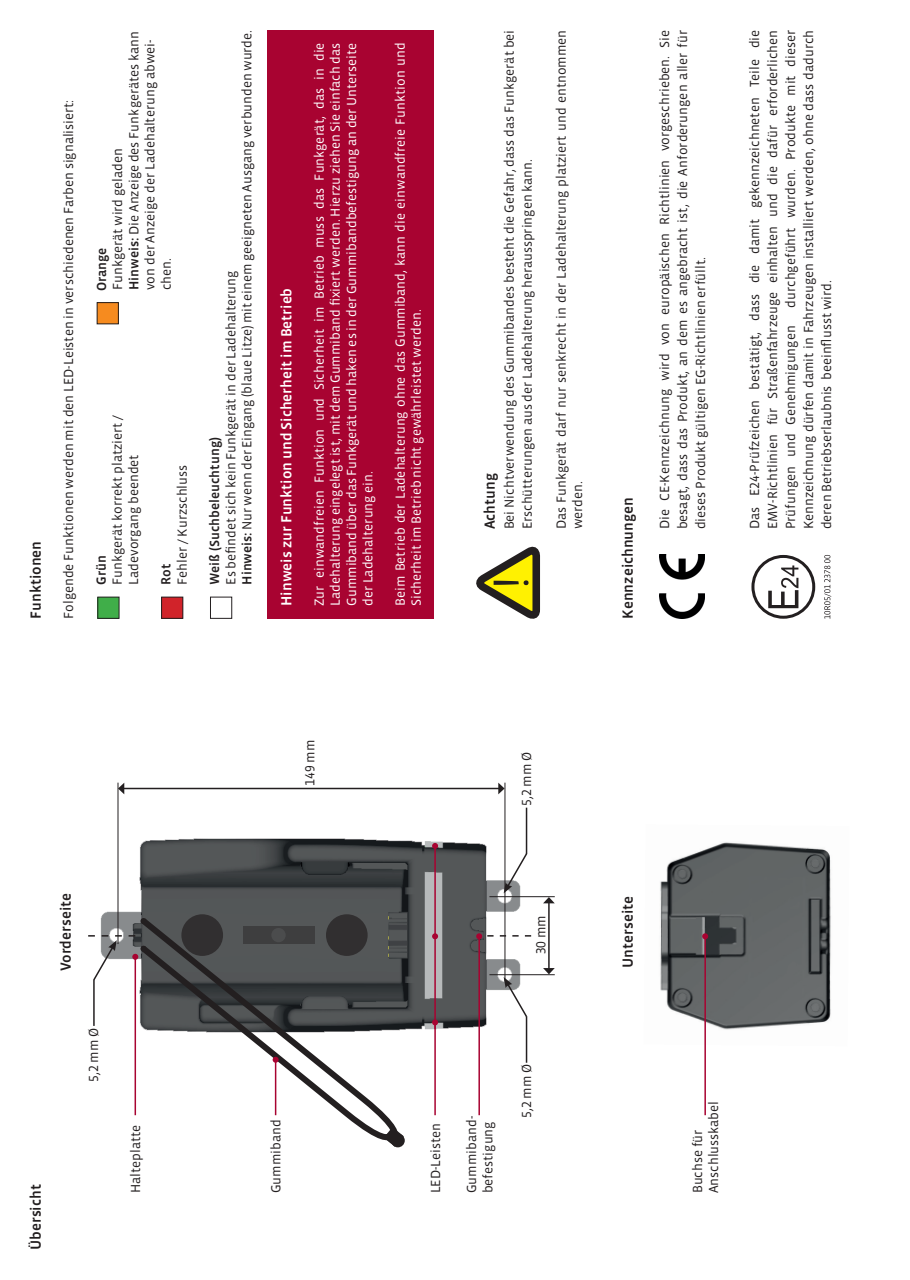
<style>
.page{position:relative;width:910px;height:1280px;background:#fff}
.page>*{position:absolute;margin:0;border:0;box-sizing:border-box;transform-origin:0 0}
.t1{font:15px "Vista Sans Med";color:#231f20}
.t2{font:15px "Vista Sans Med";color:#fff}
.t3{font:13.5px/16.2px "Vista Sans";color:#231f20}
.t4{font:13.5px/16.2px "Vista Sans";color:#fff;text-align:justify}
.t5{font:13.5px "Vista Sans Med";color:#231f20}
.t6{font:13.5px "Vista Sans Alt";color:#231f20}
.s1{font-family:"Vista Sans Med"}
.s2{font-family:"Vista Sans Alt"}
.s3{font-family:"Vista Sans"}
</style>
<div class="page">
<img style="left:100px;top:822px;width:423px;height:222px">
<img style="left:660px;top:842px;width:171px;height:188px">
<hr style="left:434px;top:1022px;width:2px;height:93px;background:#a80331">
<svg style="left:432px;top:1019px;width:6px;height:6px"></svg>
<hr style="left:93px;top:979px;width:2px;height:47px;background:#231f20">
<svg style="left:504px;top:977px;width:24px;height:42px"></svg>
<hr style="left:526px;top:1016px;width:1px;height:47px;background:#231f20">
<svg style="left:504px;top:851px;width:24px;height:42px"></svg>
<hr style="left:526px;top:808px;width:1px;height:46px;background:#231f20">
<hr style="left:478px;top:936px;width:2px;height:179px;background:#a80331">
<hr style="left:704px;top:936px;width:2px;height:179px;background:#a80331">
<svg style="left:702px;top:933px;width:6px;height:6px"></svg>
<hr style="left:434px;top:936px;width:2px;height:93px;background:#a80331">
<svg style="left:432px;top:933px;width:6px;height:6px"></svg>
<hr style="left:434px;top:846px;width:2px;height:93px;background:#a80331">
<svg style="left:432px;top:843px;width:6px;height:6px"></svg>
<hr style="left:505px;top:783px;width:1px;height:198px;background:#231f20">
<hr style="left:489px;top:974px;width:66px;height:1px;background:#231f20">
<hr style="left:489px;top:896px;width:66px;height:1px;background:#231f20">
<hr style="left:124px;top:788px;width:375px;height:1px;background:#231f20">
<svg style="left:119px;top:783px;width:5px;height:11px"></svg>
<svg style="left:498px;top:783px;width:7px;height:11px"></svg>
<hr style="left:548px;top:903px;width:2px;height:66px;background:#231f20">
<svg style="left:543px;top:968px;width:12px;height:6px"></svg>
<svg style="left:543px;top:897px;width:12px;height:6px"></svg>
<hr style="left:118px;top:783px;width:1px;height:161px;background:#231f20">
<div style="left:210px;top:597px;width:22px;height:22px;border:1px solid #231f20"></div>
<div style="left:162px;top:597px;width:21px;height:21px;background:#d1232a"></div>
<div style="left:161px;top:597px;width:22px;height:22px;border:1px solid #231f20"></div>
<div style="left:98px;top:597px;width:21px;height:21px;background:#40ae49"></div>
<div style="left:97px;top:597px;width:22px;height:22px;border:1px solid #231f20"></div>
<div style="left:267px;top:30px;width:167px;height:589px;background:#a80331"></div>
<svg style="left:135px;top:912px;width:266px;height:28px;background:#515455"></svg>
<svg style="left:135px;top:940px;width:267px;height:208px"></svg>
<div style="left:140px;top:946px;width:7px;height:6px;background:#231f20;border-radius:50%"></div>
<svg style="left:385px;top:1128px;width:19px;height:19px"></svg>
<div style="left:140px;top:918px;width:7px;height:6px;background:#231f20;border-radius:50%"></div>
<hr style="left:275px;top:1060px;width:1px;height:55px;background:#a80331">
<svg style="left:273px;top:1057px;width:6px;height:6px"></svg>
<svg style="left:476px;top:547px;width:64px;height:72px"></svg>
<div style="left:97px;top:303px;width:21px;height:21px;background:#f68b1f"></div>
<div style="left:97px;top:302px;width:22px;height:22px;border:1px solid #231f20"></div>
<div style="left:181px;top:914px;width:42px;height:42px;background:#312f30;border-radius:50%"></div>
<div style="left:326px;top:914px;width:42px;height:42px;background:#312f30;border-radius:50%"></div>
<div style="left:243px;top:926px;width:71px;height:18px;background:#3e3e3f"></div>
<div style="left:271px;top:928px;width:15px;height:14px;background:#4b4c4d;border-radius:50%"></div>
<svg style="left:88px;top:935px;width:50px;height:47px"></svg>
<svg style="left:476px;top:933px;width:55px;height:6px"></svg>
<img style="left:659px;top:555px;width:46px;height:64px">
<svg style="left:753px;top:556px;width:61px;height:61px"></svg>
<div style="left:751px;top:555px;width:64px;height:64px;border:3px solid #231f20;border-radius:50%"></div>
<svg style="left:768px;top:565px;width:30px;height:43px"></svg>
<svg style="left:824px;top:555px;width:7px;height:64px"></svg>
<p class="t1" style="left:28px;top:619px;width:79px;rotate:-90deg">Funktionen</p>
<p class="t3" style="left:61px;top:619px;width:520px;rotate:-90deg">Folgende Funktionen werden mit den LED-Leisten in verschiedenen Farben signalisiert:</p>
<p class="t3" style="left:782px;top:529px;width:501px;line-height:18px;text-align:justify;text-indent:222px;rotate:-90deg">durchgeführt wurden. Produkte mit dieser Kennzeichnung dürfen damit in Fahrzeugen installiert werden, ohne dass dadurch deren Betriebserlaubnis beeinflusst wird.</p>
<p class="t3" style="left:110px;top:290px;width:261px;rotate:-90deg">Funkgerät wird geladen<br><span class="s1">Hinweis:</span> Die Anzeige des Funk gerätes kann von der Anzeige der Ladehalterung abwei&shy;chen.</p>
<p class="t3" style="left:656px;top:529px;width:501px;line-height:18px;text-align:justify;rotate:-90deg">Die CE-Kennzeichnung wird von europäischen Richtlinien vorgeschrieben. Sie besagt, dass das Produkt, an dem es angebracht ist, die Anforderungen aller für dieses Produkt gültigen EG-Richtlinien erfüllt.</p>
<p class="t3" style="left:746px;top:529px;width:501px;line-height:18px;text-align:justify;rotate:-90deg">Das E<span class="s2">24</span>-Prüfzeichen bestätigt, dass die damit gekennzeichneten Teile die EMV-Richtlinien für Straßenfahrzeuge einhalten und die dafür erforderlichen Prüfungen und Genehmigungen</p>
<p class="t3" style="left:223px;top:585px;width:556px;rotate:-90deg">Es befindet sich kein Funkgerät in der Ladehalterung<br><span class="s1">Hinweis:</span> Nur wenn der Eingang (blaue Litze) mit einem geeigneten Ausgang verbunden wurde.</p>
<p class="t3" style="left:500px;top:529px;width:501px;line-height:18px;rotate:-90deg">Bei Nichtverwendung des Gummibandes besteht die Gefahr, dass das Funkgerät bei<br>Erschütterungen aus der Ladehalterung herausspringen kann.</p>
<p class="t3" style="left:554px;top:529px;width:501px;rotate:-90deg">Das Funkgerät darf nur senkrecht in der Ladehalterung platziert und entnommen werden.</p>
<p class="t4" style="left:311px;top:606px;width:565px;rotate:-90deg">Zur einwandfreien Funktion und Sicherheit im Betrieb muss das Funkgerät, das in die Ladehalterung eingelegt ist, mit dem Gummiband fixiert werden. Hierzu ziehen Sie einfach das Gummiband über das Funkgerät und haken es in der Gummibandbefestigung an der Unterseite der Ladehalterung ein.</p>
<p class="t4" style="left:392px;top:606px;width:565px;rotate:-90deg">Beim Betrieb der Ladehalterung ohne das Gummiband, kann die einwandfreie Funktion und<br>Sicherheit im Betrieb nicht gewährleistet werden.</p>
<p class="t5" style="left:95px;top:291px;width:45px;rotate:-90deg">Orange</p>
<p class="t2" style="left:279px;top:606px;width:320px;rotate:-90deg">Hinweis zur Funktion und Sicherheit im Betrieb</p>
<p class="t3" style="left:110px;top:585px;width:172px;rotate:-90deg">Funkgerät korrekt platziert /<br>Ladevorgang beendet</p>
<p class="t5" style="left:208px;top:585px;width:149px;rotate:-90deg">Weiß (Suchbeleuchtung)</p>
<p class="t3" style="left:174px;top:585px;width:121px;rotate:-90deg">Fehler / Kurzschluss</p>
<p class="t1" style="left:482px;top:529px;width:58px;rotate:-90deg">Achtung</p>
<p class="t1" style="left:620px;top:619px;width:123px;rotate:-90deg">Kennzeichnungen</p>
<p class="t5" style="left:94px;top:585px;width:31px;rotate:-90deg">Grün</p>
<p class="t5" style="left:159px;top:585px;width:23px;rotate:-90deg">Rot</p>
<p class="t6" style="left:303px;top:786px;width:48px;rotate:-90deg">149 <span class="s3">mm</span></p>
<p class="t6" style="left:520px;top:806px;width:56px;rotate:-90deg">5,2 <span class="s3">mm Ø</span></p>
<p class="t1" style="left:58px;top:971px;width:80px;rotate:-90deg">Vorderseite</p>
<p class="t1" style="left:620px;top:968px;width:73px;rotate:-90deg">Unterseite</p>
<p class="t6" style="left:534px;top:954px;width:41px;rotate:-90deg">30 <span class="s3">mm</span></p>
<p class="t1" style="left:28px;top:1250px;width:67px;rotate:-90deg">Übersicht</p>
<p class="t6" style="left:87px;top:1082px;width:56px;rotate:-90deg">5,2 <span class="s3">mm Ø</span></p>
<p class="t3" style="left:128px;top:1193px;width:70px;rotate:-90deg">Halteplatte</p>
<p class="t3" style="left:268px;top:1193px;width:75px;rotate:-90deg">Gummiband</p>
<p class="t3" style="left:428px;top:1193px;width:72px;rotate:-90deg">LED-Leisten</p>
<p class="t3" style="left:464px;top:1193px;width:79px;rotate:-90deg">Gummiband&shy;befestigung</p>
<p class="t6" style="left:520px;top:1118px;width:56px;rotate:-90deg">5,2 <span class="s3">mm Ø</span></p>
<p class="t3" style="left:690px;top:1193px;width:94px;rotate:-90deg">Buchse für<br>Anschlusskabel</p>
</div>
